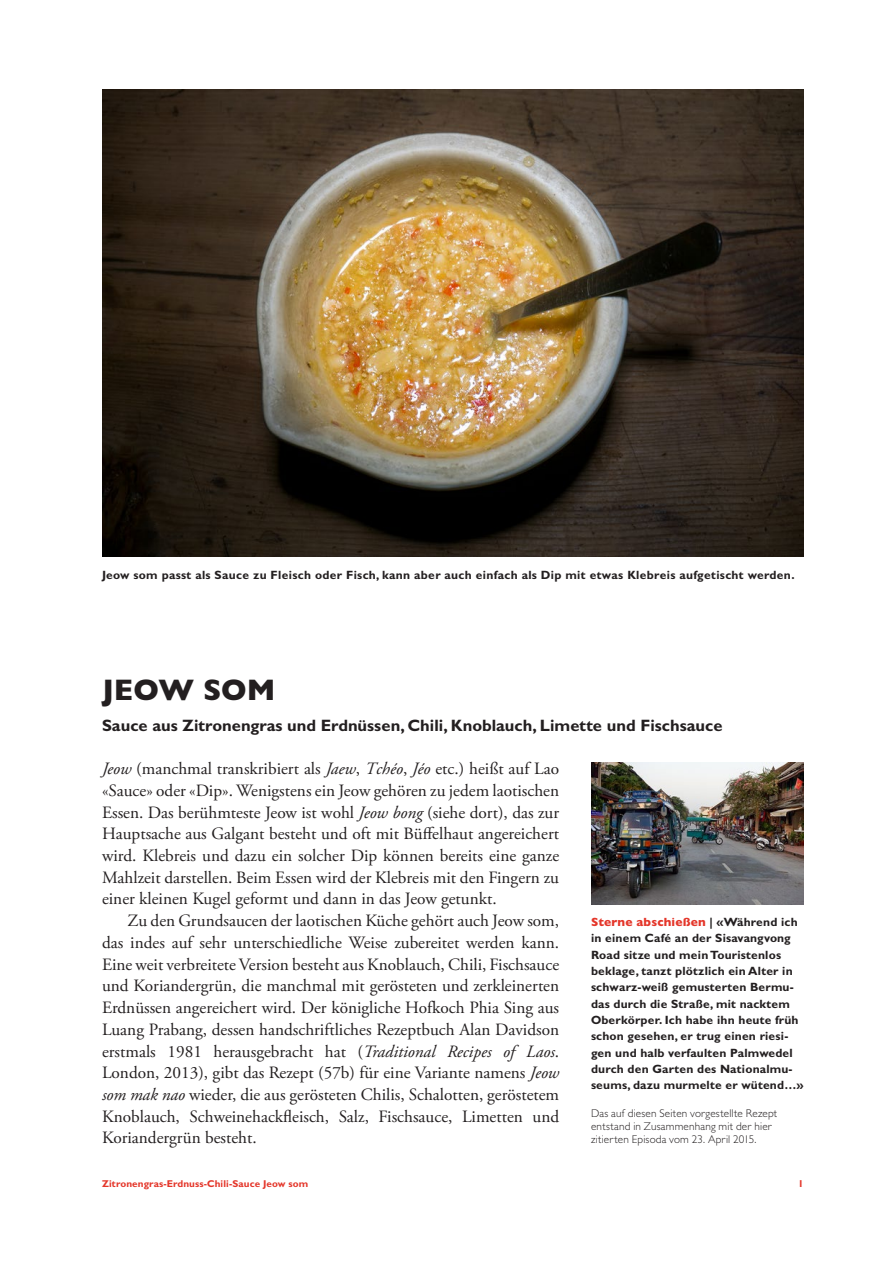
<style>
.page{position:relative;width:893px;height:1263px;background:#fff}
.page>*{position:absolute;margin:0;border:0;box-sizing:border-box;transform-origin:0 0}
.Titel_-_20_Heavy_GB{font:800 30px "Gill Sans MT Pro";color:#231f20}
.Lauftext_mit_Einzug{font:17.25px/21.8px "Adobe Garamond Pro";color:#231f20;text-align:justify}
.Lauftext_ohne_Einzug{font:17.25px/21.8px "Adobe Garamond Pro";color:#231f20;text-align:justify}
.Vorspann_-_11_Bold{font:700 16.5px "Gill Sans MT Pro";color:#231f20}
.Marginaltext_-_8_Bol{font:700 12px/16.4px "Gill Sans MT Pro";letter-spacing:.015em;color:#231f20}
.Bildlegende_-_8_Bold{font:700 12px "Gill Sans MT Pro";letter-spacing:.025em;color:#231f20}
.Anmerkungen_-_7_5_Li{font:300 11.25px/13px "Gill Sans MT Pro";letter-spacing:.015em;color:#231f20}
.t1{font:700 9.9px "Gill Sans MT Pro";letter-spacing:.01em;color:#e4362a}
.s1{font-style:italic}
.s2{font-weight:800;color:#e4362a}
</style>
<div class="page">
<img style="left:102px;top:89px;width:702px;height:468px">
<img style="left:591px;top:763px;width:213px;height:141px">
<p class="Bildlegende_-_8_Bold" style="left:102px;top:567px;width:694px">Jeow som passt als Sauce zu Fleisch oder Fisch, kann aber auch einfach als Dip mit etwas Klebreis aufgetischt werden.</p>
<p class="Titel_-_20_Heavy_GB" style="left:102px;top:672px;width:175px">JEOW SOM</p>
<p class="Vorspann_-_11_Bold" style="left:102px;top:715px;width:622px">Sauce aus Zitronengras und Erdnüssen, Chili, Knoblauch, Limette und Fischsauce</p>
<p class="Lauftext_ohne_Einzug" style="left:102px;top:758px;width:459px"><span class="s1">Jeow</span> (manchmal transkribiert als <span class="s1">Jaew</span>, <span class="s1">Tchéo</span>, <span class="s1">Jéo</span> etc.) heißt auf Lao «Sauce» oder «Dip». Wenigstens ein Jeow gehören zu jedem laotischen Essen. Das berühmteste Jeow ist wohl <span class="s1">Jeow bong</span> (siehe dort), das zur Hauptsache aus Galgant besteht und oft mit Büffelhaut angereichert wird. Klebreis und dazu ein solcher Dip können bereits eine ganze Mahlzeit darstellen. Beim Essen wird der Klebreis mit den Fingern zu einer kleinen Kugel geformt und dann in das Jeow getunkt.</p>
<p class="Lauftext_mit_Einzug" style="left:102px;top:910px;width:459px;text-indent:26px">Zu den Grundsaucen der laotischen Küche gehört auch Jeow som, das indes auf sehr unterschiedliche Weise zubereitet werden kann.<br>Eine weit verbreitete Version besteht aus Knoblauch, Chili, Fischsauce und Koriandergrün, die manchmal mit gerösteten und zerkleinerten Erdnüssen angereichert wird. Der königliche Hofkoch Phia Sing aus Luang Prabang, dessen handschriftliches Rezeptbuch Alan Davidson erstmals 1981 herausgebracht hat (<span class="s1">Traditional Recipes of Laos</span>.<br>London, 2013), gibt das Rezept (57b) für eine Variante namens <span class="s1">Jeow som mak nao</span> wieder, die aus gerösteten Chilis, Schalotten, geröstetem Knoblauch, Schweinehackfleisch, Salz, Fischsauce, Limetten und Koriandergrün besteht.</p>
<p class="Marginaltext_-_8_Bol" style="left:591px;top:914px;width:214px"><span class="s2">Sterne abschießen</span> | «Während ich in einem Café an der Sisavangvong Road sitze und mein Touristenlos beklage, tanzt plötzlich ein Alter in schwarz-weiß gemusterten Bermu&shy;das durch die Straße, mit nacktem Oberkörper. Ich habe ihn heute früh schon gesehen, er trug einen riesi&shy;gen und halb verfaulten Palmwedel durch den Garten des Nationalmu&shy;seums, dazu murmelte er wütend…»</p>
<p class="Anmerkungen_-_7_5_Li" style="left:591px;top:1107px;width:188px">Das auf diesen Seiten vorgestellte Rezept entstand in Zusammenhang mit der hier zitierten Episoda vom 23. April 2015.</p>
<p class="t1" style="left:102px;top:1177px;width:208px">Zitronengras-Erdnuss-Chili-Sauce Jeow som</p>
<p class="t1" style="left:798px;top:1177px;width:7px">1</p>
</div>
